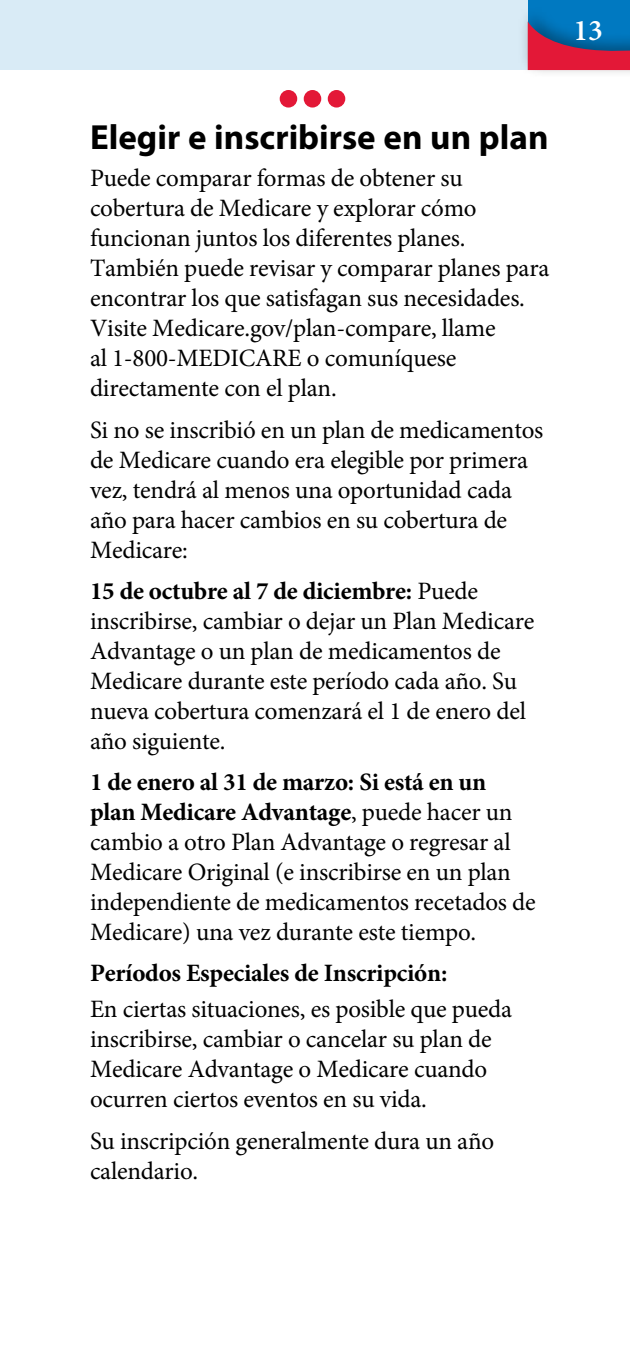
<style>
.page{position:relative;width:630px;height:1350px;background:#fff}
.page>*{position:absolute;margin:0;border:0;box-sizing:border-box;transform-origin:0 0}
.ACCR__Header_2{font:700 35px "Myriad Pro";color:#000}
.t1{font:600 30px "Minion Pro";color:#fff}
.ACCR__body_text{font:25px/30px "Minion Pro";letter-spacing:-.01em;color:#000}
.ACCR__body_text-2{font:700 25px "Minion Pro";letter-spacing:-.01em;color:#000}
.s1{font-weight:700}
</style>
<div class="page">
<div style="left:0;top:0;width:630px;height:70px;background:#d9ebf6"></div>
<div style="left:528px;top:0;width:102px;height:68px;background:#0079c1"></div>
<div style="left:518px;top:5px;width:112px;height:74px;background:#000;opacity:.35"></div>
<svg style="left:528px;top:21px;width:102px;height:49px"></svg>
<div style="left:280px;top:90px;width:17px;height:18px;background:#e31837;border-radius:50%"></div>
<div style="left:304px;top:90px;width:17px;height:18px;background:#e31837;border-radius:50%"></div>
<div style="left:328px;top:90px;width:17px;height:18px;background:#e31837;border-radius:50%"></div>
<p class="t1" style="left:574px;top:10px;width:31px">13</p>
<p class="ACCR__Header_2" style="left:90px;top:114px;width:460px">Elegir e inscribirse en un plan</p>
<p class="ACCR__body_text" style="left:90px;top:164px;width:461px">Puede comparar formas de obtener su cobertura de Medicare y explorar cómo funcionan juntos los diferentes planes.<br>También puede revisar y comparar planes para encontrar los que satisfagan sus necesidades.<br>Visite Medicare.gov/plan-compare, llame<br>al 1-800-MEDICARE o comuníquese directamente con el plan.</p>
<p class="ACCR__body_text" style="left:90px;top:415px;width:455px">Si no se inscribió en un plan de medicamentos de Medicare cuando era elegible por primera vez, tendrá al menos una oportunidad cada año para hacer cambios en su cobertura de Medicare:</p>
<p class="ACCR__body_text" style="left:90px;top:576px;width:446px"><span class="s1">15 de octubre al 7 de diciembre:</span> Puede inscribirse, cambiar o dejar un Plan Medicare Advantage o un plan de medicamentos de Medicare durante este período cada año. Su nueva cobertura comenzará el 1 de enero del año siguiente.</p>
<p class="ACCR__body_text" style="left:90px;top:767px;width:447px"><span class="s1">1 de enero al 31 de marzo: Si está en un plan Medicare Advantage</span>, puede hacer un cambio a otro Plan Advantage o regresar al Medicare Original (e inscribirse en un plan independiente de medicamentos recetados de Medicare) una vez durante este tiempo.</p>
<p class="ACCR__body_text-2" style="left:90px;top:956px;width:359px">Períodos Especiales de Inscripción:</p>
<p class="ACCR__body_text" style="left:90px;top:994px;width:424px">En ciertas situaciones, es posible que pueda inscribirse, cambiar o cancelar su plan de Medicare Advantage o Medicare cuando ocurren ciertos eventos en su vida.</p>
<p class="ACCR__body_text" style="left:90px;top:1126px;width:406px">Su inscripción generalmente dura un año calendario.</p>
</div>
